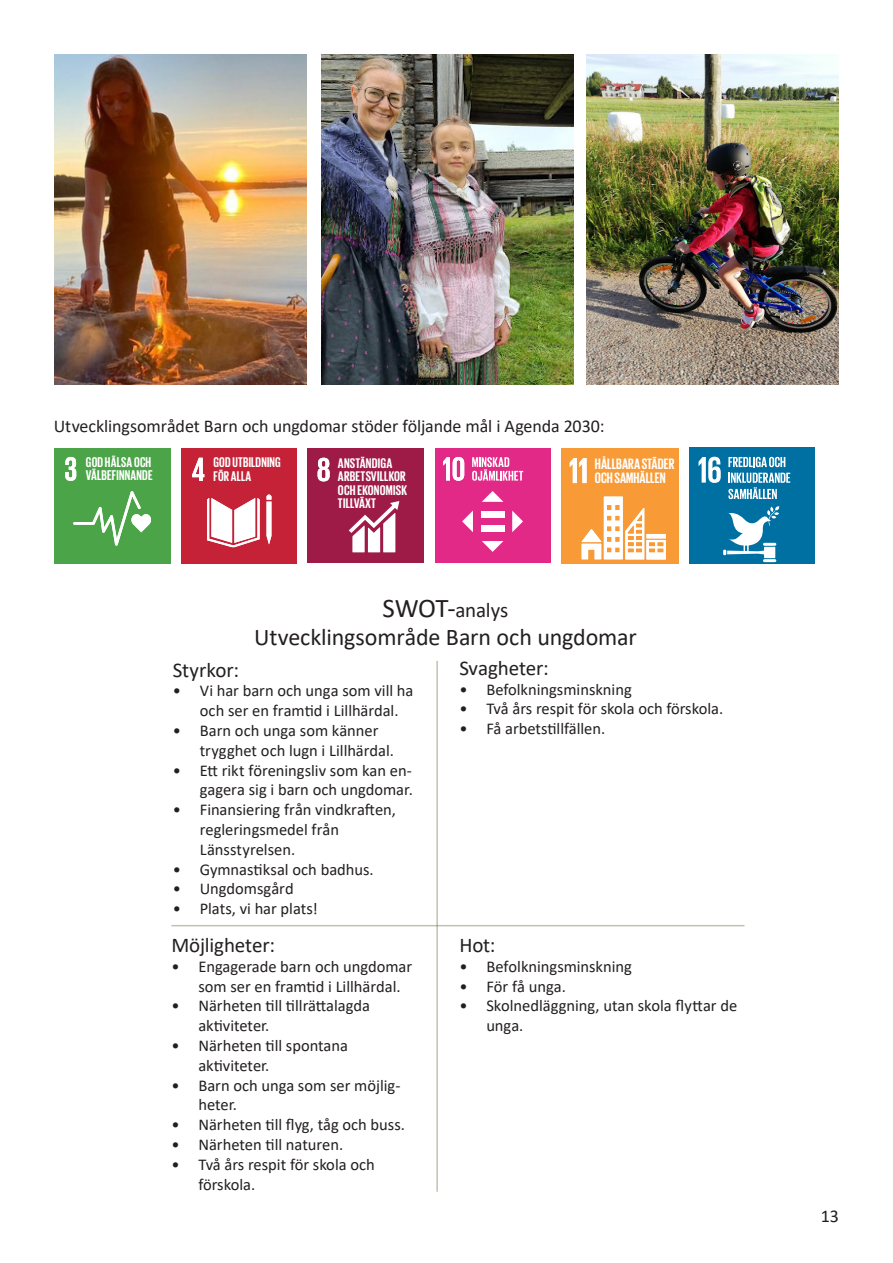
<style>
.page{position:relative;width:893px;height:1263px;background:#fff}
.page>*{position:absolute;margin:0;border:0;box-sizing:border-box;transform-origin:0 0}
.Rubrik_1_calibri_15{font:24px "Calibri";letter-spacing:-.005em;color:#231f20}
.Brödtext_calibri_11{font:21px "Calibri";letter-spacing:-.005em;color:#231f20}
.Mellanrubrik_Calibri{font:21px "Calibri";letter-spacing:-.01em;color:#231f20}
.Rubrik_1_calibri_15-2{font:21px "Calibri";letter-spacing:-.01em;color:#231f20}
.Mellanrubrik_Calibri-2{font:18px "Calibri";letter-spacing:-.005em;color:#231f20}
.Rubrik_1_calibri_15-3{font:18px "Calibri";color:#231f20}
.t1{font:16.5px/19.8px "Calibri";color:#231f20}
.t2{font:700 15.45px/14.7px "Giorgio Sans";letter-spacing:.005em;color:#fff}
.t3{font:700 14.4px/13.6px "Giorgio Sans";letter-spacing:.015em;color:#fff}
.t4{font:700 14.25px/13.5px "Giorgio Sans";letter-spacing:.015em;color:#fff;scale:1.04 1}
.s1{font-size:27px}
</style>
<div class="page">
<hr style="left:436px;top:661px;width:2px;height:531px;background:#525221">
<hr style="left:171px;top:925px;width:573px;height:1px;background:#525221">
<img style="left:587px;top:54px;width:252px;height:331px">
<img style="left:54px;top:54px;width:252px;height:331px">
<img style="left:321px;top:54px;width:253px;height:331px">
<div style="left:689px;top:448px;width:125px;height:115px;background:#0070a3"></div>
<svg style="left:698px;top:457px;width:23px;height:26px"></svg>
<svg style="left:723px;top:506px;width:56px;height:56px"></svg>
<svg style="left:728px;top:457px;width:57px;height:10px"></svg>
<svg style="left:728px;top:473px;width:62px;height:26px"></svg>
<div style="left:54px;top:448px;width:116px;height:115px;background:#4ba548"></div>
<svg style="left:65px;top:457px;width:11px;height:24px"></svg>
<svg style="left:73px;top:491px;width:78px;height:55px"></svg>
<div style="left:307px;top:448px;width:116px;height:115px;background:#9e1b48"></div>
<svg style="left:318px;top:458px;width:12px;height:23px"></svg>
<svg style="left:349px;top:501px;width:50px;height:51px"></svg>
<div style="left:435px;top:448px;width:115px;height:115px;background:#e22987"></div>
<svg style="left:462px;top:511px;width:11px;height:21px"></svg>
<svg style="left:512px;top:511px;width:11px;height:21px"></svg>
<svg style="left:482px;top:491px;width:21px;height:11px"></svg>
<svg style="left:482px;top:541px;width:21px;height:11px"></svg>
<div style="left:481px;top:511px;width:23px;height:7px;background:#fff"></div>
<div style="left:481px;top:525px;width:23px;height:7px;background:#fff"></div>
<svg style="left:472px;top:457px;width:51px;height:24px"></svg>
<svg style="left:443px;top:457px;width:21px;height:24px"></svg>
<div style="left:181px;top:448px;width:115px;height:115px;background:#c52238"></div>
<svg style="left:192px;top:458px;width:12px;height:23px"></svg>
<svg style="left:267px;top:494px;width:4px;height:50px"></svg>
<svg style="left:207px;top:498px;width:53px;height:49px"></svg>
<div style="left:561px;top:448px;width:118px;height:116px;background:#f89b37"></div>
<svg style="left:570px;top:458px;width:17px;height:25px"></svg>
<svg style="left:582px;top:497px;width:84px;height:62px"></svg>
<p class="Mellanrubrik_Calibri-2" style="left:54px;top:413px;width:552px">Utvecklingsområdet Barn och ungdomar stöder följande mål i Agenda 2030:</p>
<p class="t3" style="left:86px;top:455px;width:68px">GOD HÄLSA OCH<br>VÄLBEFINNANDE</p>
<p class="t4" style="left:338px;top:456px;width:68px">ANSTÄNDIGA<br>ARBETSVILLKOR<br>OCH EKONOMISK<br>TILLVÄXT</p>
<p class="t3" style="left:214px;top:455px;width:69px">GOD UTBILDNING<br>FÖR ALLA</p>
<p class="t2" style="left:595px;top:455px;width:81px">HÅLLBARA STÄDER<br>OCH SAMHÄLLEN</p>
<p class="Rubrik_1_calibri_15-2" style="left:382px;top:595px;width:127px"><span class="s1">SWOT-</span>analys</p>
<p class="Rubrik_1_calibri_15" style="left:254px;top:621px;width:384px">Utvecklingsområde Barn och ungdomar</p>
<p class="Brödtext_calibri_11" style="left:173px;top:655px;width:68px">Styrkor:</p>
<p class="t1" style="left:200px;top:681px;width:215px;text-indent:-27px">• Vi har barn och unga som vill ha och ser en framtid i Lillhärdal.</p>
<p class="t1" style="left:200px;top:720px;width:196px;text-indent:-27px">• Barn och unga som känner trygghet och lugn i Lillhärdal.</p>
<p class="t1" style="left:173px;top:760px;width:242px;text-align:right">• Ett rikt föreningsliv som kan en&shy;gagera sig i barn och ungdomar.</p>
<p class="t1" style="left:200px;top:799px;width:198px;text-indent:-27px">• Finansiering från vindkraften, regleringsmedel från<br>Länsstyrelsen.</p>
<p class="t1" style="left:173px;top:859px;width:202px">• Gymnastiksal och badhus.</p>
<p class="t1" style="left:173px;top:879px;width:122px">• Ungdomsgård</p>
<p class="t1" style="left:173px;top:898px;width:147px">• Plats, vi har plats!</p>
<p class="Mellanrubrik_Calibri" style="left:171px;top:930px;width:105px">Möjligheter:</p>
<p class="t1" style="left:198px;top:956px;width:215px;text-indent:-27px">• Engagerade barn och ungdomar som ser en framtid i Lillhärdal.</p>
<p class="t1" style="left:198px;top:996px;width:173px;text-indent:-27px">• Närheten till tillrättalagda aktiviteter.</p>
<p class="t1" style="left:198px;top:1035px;width:151px;text-indent:-27px">• Närheten till spontana aktiviteter.</p>
<p class="t1" style="left:198px;top:1075px;width:203px;text-indent:-27px">• Barn och unga som ser möjlig&shy;heter.</p>
<p class="t1" style="left:171px;top:1114px;width:235px">• Närheten till flyg, tåg och buss.</p>
<p class="t1" style="left:171px;top:1134px;width:173px">• Närheten till naturen.</p>
<p class="t1" style="left:198px;top:1154px;width:178px;text-indent:-27px">• Två års respit för skola och förskola.</p>
<p class="Brödtext_calibri_11" style="left:459px;top:653px;width:91px">Svagheter:</p>
<p class="t1" style="left:459px;top:679px;width:174px">• Befolkningsminskning</p>
<p class="t1" style="left:459px;top:699px;width:265px">• Två års respit för skola och förskola.</p>
<p class="t1" style="left:459px;top:718px;width:147px">• Få arbetstillfällen.</p>
<p class="Brödtext_calibri_11" style="left:459px;top:930px;width:38px">Hot:</p>
<p class="t1" style="left:459px;top:956px;width:174px">• Befolkningsminskning</p>
<p class="t1" style="left:459px;top:976px;width:108px">• För få unga.</p>
<p class="t1" style="left:486px;top:996px;width:252px;text-indent:-27px">• Skolnedläggning, utan skola flyttar de unga.</p>
<p class="Rubrik_1_calibri_15-3" style="left:821px;top:1204px;width:20px">13</p>
</div>
